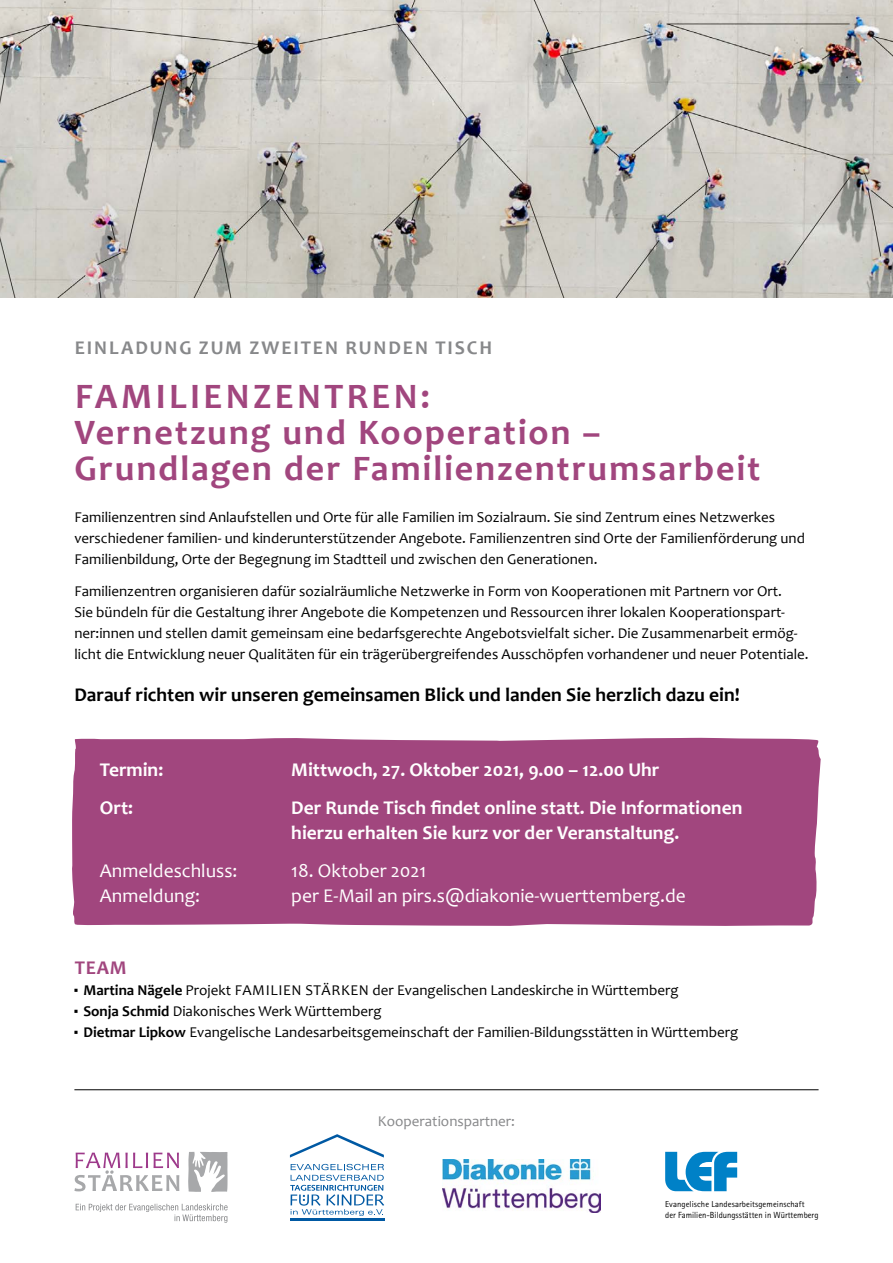
<style>
.page{position:relative;width:893px;height:1263px;background:#fff}
.page>*{position:absolute;margin:0;border:0;box-sizing:border-box;transform-origin:0 0}
.t1{font:700 36px/36px "Candara";letter-spacing:.06em;color:#a1467e}
.t2{font:700 19.5px/25.5px "Candara";color:#fff}
.t3{font:19.5px "Candara";color:#fff}
.t4{font:700 19.5px "Candara";color:#000}
.t5{font:700 19.5px "Candara";letter-spacing:.095em;color:#87888a}
.t6{font:700 19.5px "Candara";color:#a1467e}
.t7{font:15px/21px "Candara";color:#000}
.t8{font:15px "Candara";letter-spacing:.02em;color:#000}
.t9{font:15px "Candara";color:#87888a}
.t10{font:8.85px "Rotis Sans Serif";color:#000}
.t11{font:8.55px "Rotis Sans Serif";letter-spacing:.01em;color:#000}
.s1{font-weight:700}
</style>
<div class="page">
<svg style="left:74px;top:1153px;width:105px;height:38px"></svg>
<svg style="left:188px;top:1152px;width:40px;height:40px"></svg>
<svg style="left:76px;top:1204px;width:152px;height:19px"></svg>
<div style="left:72px;top:737px;width:749px;height:189px;background:#a1467e"></div>
<svg style="left:665px;top:1152px;width:72px;height:39px"></svg>
<img style="left:442px;top:1159px;width:158px;height:54px">
<img style="left:0;top:0;width:893px;height:298px">
<svg style="left:290px;top:1134px;width:94px;height:23px"></svg>
<hr style="left:290px;top:1218px;width:94px;height:2px;background:#0059a3">
<svg style="left:290px;top:1164px;width:94px;height:52px"></svg>
<svg style="left:74px;top:989px;width:4px;height:3px"></svg>
<svg style="left:74px;top:1010px;width:4px;height:3px"></svg>
<svg style="left:74px;top:1031px;width:4px;height:3px"></svg>
<hr style="left:74px;top:1089px;width:745px;height:1px;background:#000">
<h2 class="t5" style="left:75px;top:336px;width:419px">Einladung zum zweiten Runden Tisch</h2>
<h1 class="t1" style="left:75px;top:378px;width:42px">FAMILI</h1>
<h1 class="t1" style="left:74px;top:378px;width:687px;text-indent:129px">ENZENTREN:<br>Vernetzung und Kooperation –<br>Grundlagen der Familienzentrumsarbeit</h1>
<p class="t7" style="left:74px;top:507px;width:732px">Familienzentren sind Anlaufstellen und Orte für alle Familien im Sozialraum. Sie sind Zentrum eines Netzwerkes verschiedener familien- und kinderunterstützender Angebote. Familienzentren sind Orte der Familienförderung und<br>Familienbildung, Orte der Begegnung im Stadtteil und zwischen den Generationen.</p>
<p class="t7" style="left:74px;top:580px;width:736px">Familienzentren organisieren dafür sozialräumliche Netzwerke in Form von Kooperationen mit Partnern vor Ort.<br>Sie bündeln für die Gestaltung ihrer Angebote die Kompetenzen und Ressourcen ihrer lokalen Kooperationspart&shy;ner:innen und stellen damit gemeinsam eine bedarfsgerechte Angebotsvielfalt sicher. Die Zusammenarbeit ermög&shy;licht die Entwicklung neuer Qualitäten für ein trägerübergreifendes Ausschöpfen vorhandener und neuer Potentiale.</p>
<h2 class="t4" style="left:74px;top:682px;width:667px">Darauf richten wir unseren gemeinsamen Blick und landen Sie herzlich dazu ein!</h2>
<h2 class="t2" style="left:100px;top:757px;width:65px">Termin:</h2>
<h2 class="t2" style="left:291px;top:757px;width:370px">M ittwoch, 27. Oktober 2021, 9.00 – 12.00 Uhr</h2>
<h2 class="t2" style="left:100px;top:794px;width:35px">Ort:</h2>
<h2 class="t2" style="left:291px;top:794px;width:453px">Der Runde Tisch findet online statt. Die Informationen hierzu erhalten Sie kurz vor der Veranstaltung.</h2>
<h2 class="t3" style="left:100px;top:858px;width:139px">Anmeldeschluss:</h2>
<h2 class="t3" style="left:291px;top:858px;width:137px">18. Oktober 2021</h2>
<h2 class="t3" style="left:100px;top:883px;width:102px">Anmeldung:</h2>
<h2 class="t3" style="left:291px;top:883px;width:396px">per E-Mail an pirs.s@diakonie-wuerttemberg.de</h2>
<h2 class="t6" style="left:75px;top:955px;width:53px">Team</h2>
<p class="t8" style="left:83px;top:981px;width:258px"><span class="s1">Martina Nägele</span> Projekt Familien stärken</p>
<p class="t7" style="left:83px;top:979px;width:656px;text-indent:289px">der Evangelischen Landeskirche in Württemberg<br><span class="s1">Sonja Schmid</span> Diakonisches Werk Württemberg<br><span class="s1">Dietmar Lipkow</span> Evangelische Landesarbeitsgemeinschaft der Familien-Bildungsstätten in Württemberg</p>
<p class="t9" style="left:378px;top:1112px;width:139px">Kooperationspartner:</p>
<p class="t11" style="left:665px;top:1199px;width:141px">Evangelische Landesarbeitsgemeinschaft</p>
<p class="t10" style="left:665px;top:1210px;width:155px">der Familien-Bildungsstätten in Württemberg</p>
</div>
